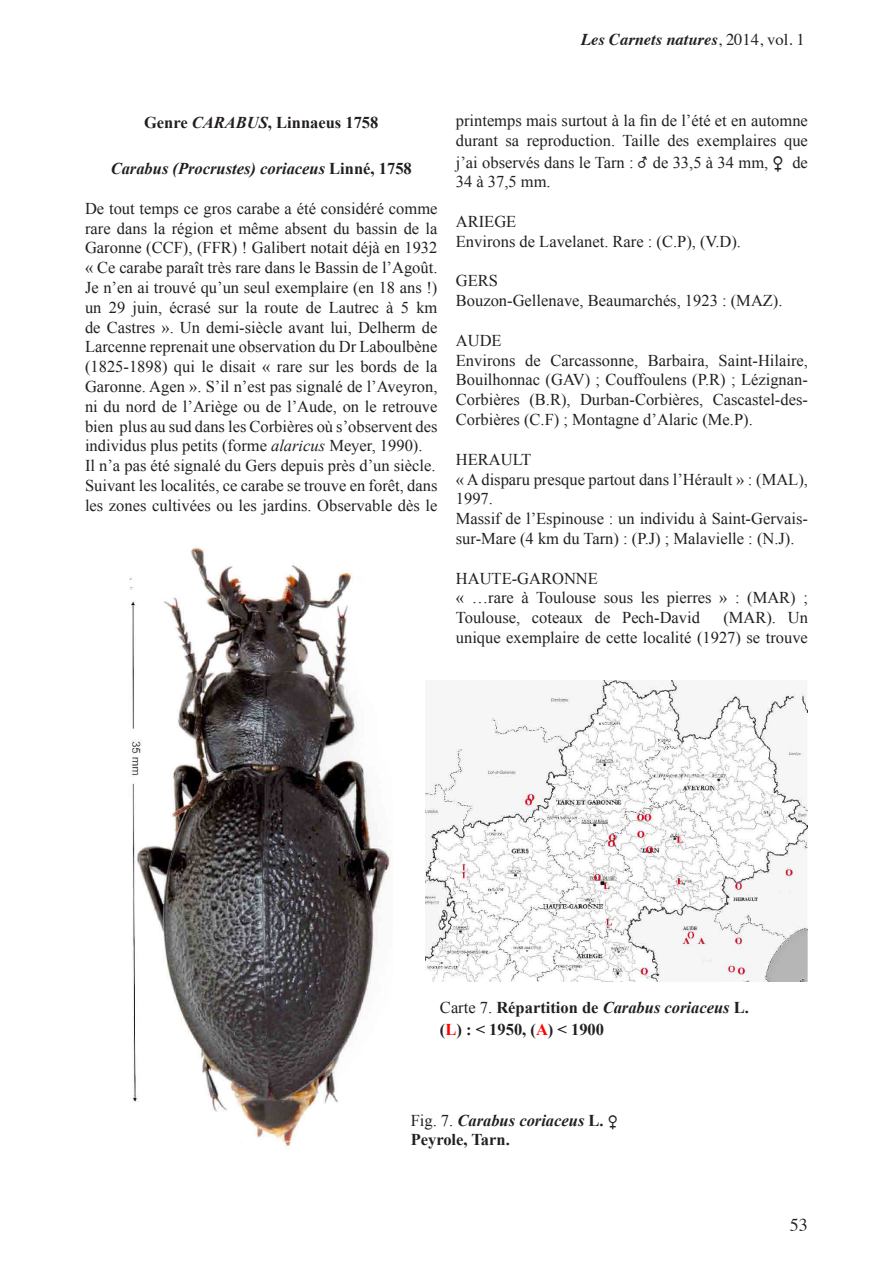
<style>
.page{position:relative;width:893px;height:1263px;background:#fff}
.page>*{position:absolute;margin:0;border:0;box-sizing:border-box;transform-origin:0 0}
.t1{font:18px "Times";color:#231f20}
.t2{font:16.5px/19.8px "Times New Roman";color:#231f20}
.t3{font:700 16.5px/21.6px "Times New Roman";color:#231f20}
.t4{font:italic 700 16.5px/19.8px "Times New Roman";color:#231f20}
.t5{font:italic 700 16.5px "Times";color:#231f20}
.s1{font-weight:400;font-style:normal}
.s2{font-style:italic}
.s3{font-style:normal}
.s4{font-weight:400}
.s5{color:#f00}
</style>
<div class="page">
<img style="left:129px;top:547px;width:262px;height:602px">
<img style="left:426px;top:680px;width:382px;height:302px">
<p class="t5" style="left:581px;top:24px;width:225px">Les Carnets natures<span class="s1">, 2014, vol. 1</span></p>
<p class="t3" style="left:144px;top:112px;width:236px">Genre <span class="s2">CARABUS</span>, Linnaeus 1758</p>
<p class="t4" style="left:111px;top:158px;width:303px">Carabus (Procrustes) coriaceus <span class="s3">Linné, 1758</span></p>
<p class="t2" style="left:85px;top:198px;width:354px">De tout temps ce gros carabe a été considéré comme rare dans la région et même absent du bassin de la Garonne (CCF), (FFR) ! Galibert notait déjà en 1932 « Ce carabe paraît très rare dans le Bassin de l’Agoût.<br>Je n’en ai trouvé qu’un seul exemplaire (en 18 ans !) un 29 juin, écrasé sur la route de Lautrec à 5 km de Castres ». Un demi-siècle avant lui, Delherm de Larcenne reprenait une observation du Dr Laboulbène (1825-1898) qui le disait « rare sur les bords de la Garonne. Agen ». S’il n’est pas signalé de l’Aveyron, ni du nord de l’Ariège ou de l’Aude, on le retrouve bien plus au sud dans les Corbières où s’observent des individus plus petits (forme <span class="s2">alaricus</span> Meyer, 1990).<br>Il n’a pas été signalé du Gers depuis près d’un siècle.<br>Suivant les localités, ce carabe se trouve en forêt, dans les zones cultivées ou les jardins. Observable dès le</p>
<p class="t2" style="left:456px;top:111px;width:354px">printemps mais surtout à la fin de l’été et en automne durant sa reproduction. Taille des exemplaires que</p>
<p class="t2" style="left:456px;top:152px;width:314px">j’ai observés dans le Tarn : de 33,5 à 34 mm,</p>
<p class="t2" style="left:792px;top:152px;width:17px">de</p>
<p class="t2" style="left:456px;top:172px;width:96px">34 à 37,5 mm.</p>
<p class="t2" style="left:456px;top:211px;width:287px">ARIEGE<br>Environs de Lavelanet. Rare : (C.P), (V.D).</p>
<p class="t2" style="left:456px;top:271px;width:328px">GERS<br>Bouzon-Gellenave, Beaumarchés, 1923 : (MAZ).</p>
<p class="t2" style="left:456px;top:330px;width:354px">AUDE<br>Environs de Carcassonne, Barbaira, Saint-Hilaire, Bouilhonnac (GAV) ; Couffoulens (P.R) ; Lézignan-Corbières (B.R), Durban-Corbières, Cascastel-des-Corbières (C.F) ; Montagne d’Alaric (Me.P).</p>
<p class="t2" style="left:456px;top:449px;width:354px">HERAULT<br>« A disparu presque partout dans l’Hérault » : (MAL), 1997.<br>Massif de l’Espinouse : un individu à Saint-Gervais&shy;sur-Mare (4 km du Tarn) : (P.J) ; Malavielle : (N.J).</p>
<p class="t2" style="left:456px;top:568px;width:354px">HAUTE-GARONNE<br>« …rare à Toulouse sous les pierres » : (MAR) ;<br>Toulouse, coteaux de Pech-David</p>
<p class="t2" style="left:456px;top:607px;width:354px;text-align:right">(MAR). Un<br>unique exemplaire de cette localité (1927) se trouve</p>
<p class="t3" style="left:440px;top:997px;width:310px"><span class="s4">Carte 7.</span> Répartition de <span class="s2">Carabus coriaceus</span> L. (<span class="s5">L</span>) : &lt; 1950, (<span class="s5">A</span>) &lt; 1900</p>
<p class="t4" style="left:411px;top:1109px;width:194px"><span class="s1">Fig. 7.</span> Carabus coriaceus <span class="s3">L.<br>Peyrole, Tarn.</span></p>
<p class="t1" style="left:790px;top:1208px;width:19px">53</p>
</div>
